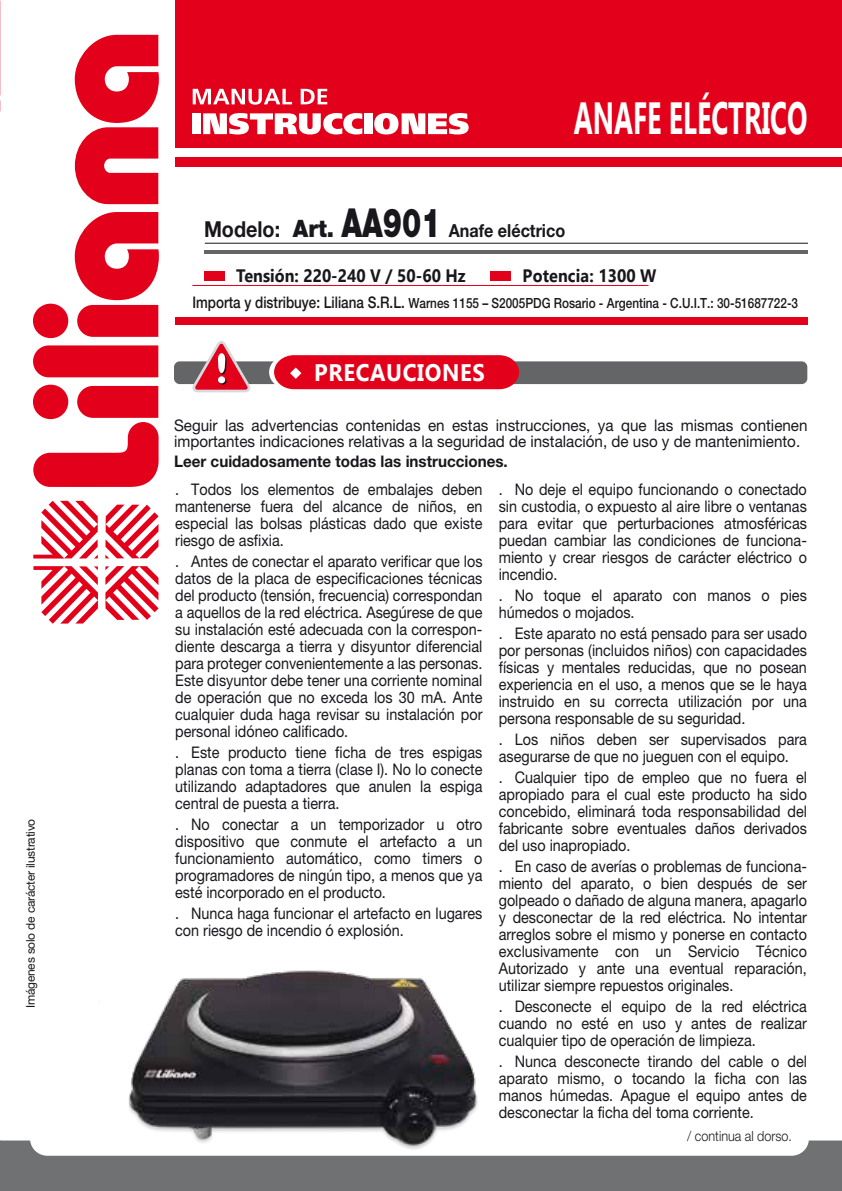
<style>
.page{position:relative;width:842px;height:1191px;background:#fff}
.page>*{position:absolute;margin:0;border:0;box-sizing:border-box;transform-origin:0 0}
.t1{font:700 45px "Gadugi";color:#fff;scale:.6 1}
.t2{font:700 24px "Gadugi";letter-spacing:.03em;color:#fff;scale:.92 1}
.t3{font:700 22px "Helvetica Neue";color:#1a171c;scale:.9 1}
.t4{font:700 18px "Gadugi";color:#1a171c;scale:.9 1}
.t5{font:700 18px "Helvetica Neue";color:#1a171c;scale:.9 1}
.t6{font:16px/17px "Helvetica Neue";color:#1a171c;text-align:justify;scale:.9 1}
.t7{font:16px/16px "Helvetica Neue";color:#1a171c;scale:.95 1}
.t8{font:700 16px "Helvetica Neue";color:#1a171c;scale:.95 1}
.t9{font:500 14px "Helvetica Neue";color:#1a171c;scale:.84 1}
.t10{font:300 14px "Helvetica Neue";color:#1a171c;scale:.9 1}
.t11{font:12px "Helvetica Neue";letter-spacing:-.02em;color:#1a171c}
.s1{font-weight:900;font-size:24px}
.s2{font-weight:900;font-size:40px}
.s3{font-size:16px}
</style>
<div class="page">
<img style="left:128px;top:970px;width:350px;height:170px">
<div style="left:175px;top:0;width:667px;height:147px;background:#e2001a"></div>
<div style="left:175px;top:157px;width:667px;height:9px;background:#e2001a"></div>
<div style="left:192px;top:113px;width:9px;height:21px;background:#fff"></div>
<svg style="left:203px;top:113px;width:159px;height:21px"></svg>
<div style="left:364px;top:113px;width:9px;height:21px;background:#fff"></div>
<svg style="left:374px;top:113px;width:95px;height:21px"></svg>
<svg style="left:193px;top:89px;width:99px;height:16px"></svg>
<svg style="left:301px;top:89px;width:26px;height:15px"></svg>
<svg style="left:33px;top:386px;width:126px;height:101px"></svg>
<div style="left:33px;top:304px;width:35px;height:34px;background:#e2001a;border-radius:50%"></div>
<svg style="left:75px;top:212px;width:84px;height:125px"></svg>
<div style="left:33px;top:345px;width:125px;height:32px;background:#e2001a"></div>
<svg style="left:75px;top:35px;width:84px;height:169px"></svg>
<svg style="left:33px;top:501px;width:65px;height:57px"></svg>
<svg style="left:105px;top:566px;width:54px;height:54px"></svg>
<svg style="left:33px;top:566px;width:65px;height:58px"></svg>
<svg style="left:105px;top:504px;width:54px;height:54px"></svg>
<hr style="left:205px;top:243px;width:603px;height:1px;background:#1a171c">
<div style="left:174px;top:361px;width:633px;height:23px;background:#646567;border-radius:6px"></div>
<svg style="left:192px;top:341px;width:60px;height:52px"></svg>
<svg style="left:269px;top:355px;width:250px;height:34px;background:#e20f27"></svg>
<hr style="left:204px;top:250px;width:604px;height:4px;background:#646567">
<div style="left:204px;top:272px;width:20px;height:9px;background:#e2001a"></div>
<div style="left:176px;top:317px;width:632px;height:8px;background:#e2001a"></div>
<div style="left:490px;top:272px;width:21px;height:9px;background:#e2001a"></div>
<hr style="left:192px;top:285px;width:456px;height:1px;background:#e2001a">
<svg style="left:0;top:1140px;width:842px;height:51px;fill:#707172"></svg>
<p class="t11" style="left:23px;top:1008px;width:191px;rotate:-90deg">Imágenes solo de carácter ilustrativo</p>
<h1 class="t1" style="left:574px;top:91px;width:391px">ANAFE ELÉCTRICO</h1>
<h3 class="t3" style="left:204px;top:215px;width:264px">Modelo: <span class="s1">Art.</span> <span class="s2">AA901</span></h3>
<p class="t5" style="left:449px;top:219px;width:131px">Anafe eléctrico</p>
<p class="t4" style="left:236px;top:265px;width:256px">Tensión: 220-240 V / 50-60 Hz</p>
<p class="t4" style="left:523px;top:265px;width:150px">Potencia: 1300 W</p>
<p class="t9" style="left:192px;top:295px;width:723px"><span class="s3">Importa y distribuye: Liliana S.R.L.</span> Warnes 1155 – S2005PDG Rosario - Argentina - C.U.I.T.: 30-51687722-3</p>
<h2 class="t2" style="left:314px;top:358px;width:187px">PRECAUCIONES</h2>
<p class="t7" style="left:174px;top:417px;width:668px">Seguir las advertencias contenidas en estas instrucciones, ya que las mismas contienen importantes indicaciones relativas a la seguridad de instalación, de uso y de mantenimiento.</p>
<p class="t8" style="left:174px;top:452px;width:353px">Leer cuidadosamente todas las instrucciones.</p>
<p class="t6" style="left:175px;top:481px;width:343px">. Todos los elementos de embalajes deben mantenerse fuera del alcance de niños, en especial las bolsas plásticas dado que existe riesgo de asfixia.</p>
<p class="t6" style="left:175px;top:553px;width:343px">. Antes de conectar el aparato verificar que los datos de la placa de especificaciones técnicas del producto (tensión, frecuencia) correspondan a aquellos de la red eléctrica. Asegúrese de que su instalación esté adecuada con la correspon&shy;diente descarga a tierra y disyuntor diferencial para proteger convenientemente a las personas.<br>Este disyuntor debe tener una corriente nominal de operación que no exceda los 30 mA. Ante cualquier duda haga revisar su instalación por personal idóneo calificado.</p>
<p class="t6" style="left:175px;top:744px;width:343px">. Este producto tiene ficha de tres espigas planas con toma a tierra (clase I). No lo conecte utilizando adaptadores que anulen la espiga central de puesta a tierra.</p>
<p class="t6" style="left:175px;top:816px;width:343px">. No conectar a un temporizador u otro dispositivo que conmute el artefacto a un funcionamiento automático, como timers o programadores de ningún tipo, a menos que ya esté incorporado en el producto.</p>
<p class="t6" style="left:175px;top:904px;width:343px">. Nunca haga funcionar el artefacto en lugares con riesgo de incendio ó explosión.</p>
<p class="t6" style="left:499px;top:481px;width:344px">. No deje el equipo funcionando o conectado sin custodia, o expuesto al aire libre o ventanas para evitar que perturbaciones atmosféricas puedan cambiar las condiciones de funciona&shy;miento y crear riesgos de carácter eléctrico o incendio.</p>
<p class="t6" style="left:499px;top:587px;width:344px">. No toque el aparato con manos o pies húmedos o mojados.</p>
<p class="t6" style="left:499px;top:625px;width:344px">. Este aparato no está pensado para ser usado por personas (incluidos niños) con capacidades físicas y mentales reducidas, que no posean experiencia en el uso, a menos que se le haya instruido en su correcta utilización por una persona responsable de su seguridad.</p>
<p class="t6" style="left:499px;top:731px;width:344px">. Los niños deben ser supervisados para asegurarse de que no jueguen con el equipo.</p>
<p class="t6" style="left:499px;top:769px;width:344px">. Cualquier tipo de empleo que no fuera el apropiado para el cual este producto ha sido concebido, eliminará toda responsabilidad del fabricante sobre eventuales daños derivados del uso inapropiado.</p>
<p class="t6" style="left:499px;top:858px;width:344px">. En caso de averías o problemas de funciona&shy;miento del aparato, o bien después de ser golpeado o dañado de alguna manera, apagarlo y desconectar de la red eléctrica. No intentar arreglos sobre el mismo y ponerse en contacto exclusivamente con un Servicio Técnico Autorizado y ante una eventual reparación, utilizar siempre repuestos originales.</p>
<p class="t6" style="left:499px;top:997px;width:344px">. Desconecte el equipo de la red eléctrica cuando no esté en uso y antes de realizar cualquier tipo de operación de limpieza.</p>
<p class="t6" style="left:499px;top:1052px;width:344px">. Nunca desconecte tirando del cable o del aparato mismo, o tocando la ficha con las manos húmedas. Apague el equipo antes de desconectar la ficha del toma corriente.</p>
<p class="t10" style="left:687px;top:1127px;width:118px">/ continua al dorso.</p>
</div>
